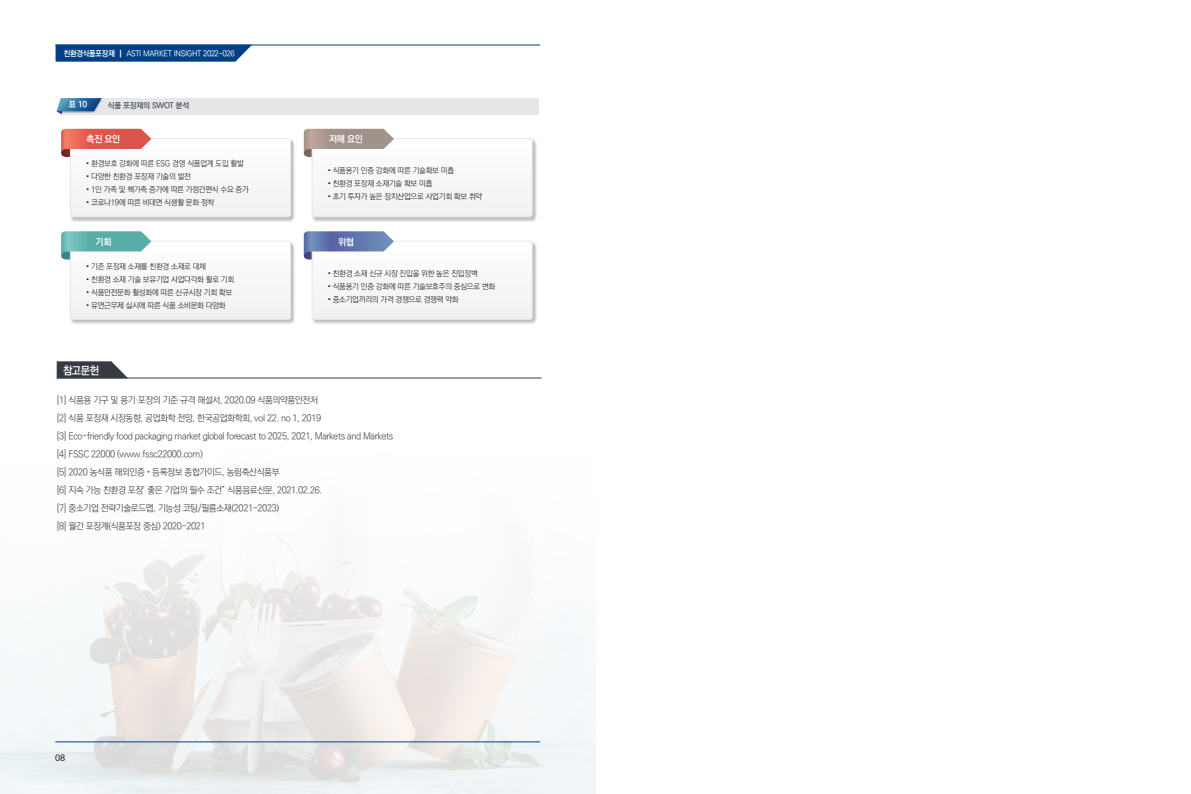
<style>
.page{position:relative;width:1191px;height:794px;background:#fff}
.page>*{position:absolute;margin:0;border:0;box-sizing:border-box;transform-origin:0 0}
.본문{font:11px "Ko Pub World Dotum PB";color:#fff}
.t1{font:10px "Myriad Pro";color:#231f20}
.도표{font:9.5px "Ko Pub World Dotum PB";letter-spacing:-.03em;color:#fff}
.본문-2{font:9.3px "Ko Pub World Dotum PL";letter-spacing:-.04em;color:#353b40}
.t2{font:8.5px "Ko Pub World Dotum PB";color:#fff}
.도표-2{font:8px "Ko Pub World Dotum PL";letter-spacing:-.03em;color:#231f20}
.t3{font:8px "Ko Pub World Dotum PM";letter-spacing:-.04em;color:#fff;scale:.96 1}
.표_제목{font:8px "Ko Pub World Dotum PB";letter-spacing:-.02em;color:#4d545a}
.s1{font-family:"Ko Pub World Dotum PB"}
.s2{font-family:"Nanum Square EB"}
</style>
<div class="page">
<img style="left:0;top:537px;width:595px;height:257px">
<div style="left:61px;top:98px;width:478px;height:16px;background:#e6e7e9"></div>
<svg style="left:57px;top:98px;width:46px;height:16px"></svg>
<img style="left:71px;top:139px;width:224px;height:83px">
<img style="left:313px;top:139px;width:224px;height:83px">
<svg style="left:61px;top:129px;width:230px;height:89px"></svg>
<svg style="left:304px;top:129px;width:229px;height:89px"></svg>
<img style="left:71px;top:242px;width:224px;height:82px">
<img style="left:313px;top:242px;width:224px;height:82px">
<svg style="left:61px;top:231px;width:230px;height:89px"></svg>
<svg style="left:304px;top:231px;width:229px;height:89px"></svg>
<svg style="left:57px;top:361px;width:71px;height:17px"></svg>
<hr style="left:57px;top:378px;width:484px;height:1px;background:#353b40">
<svg style="left:56px;top:46px;width:195px;height:16px;background:#104b8d"></svg>
<hr style="left:55px;top:45px;width:485px;height:1px;background:#014086">
<hr style="left:55px;top:741px;width:485px;height:1px;background:#014086">
<p class="t3" style="left:64px;top:48px;width:179px"><span class="s1">친환경식품포장재</span> <span class="s2">|</span> ASTI MARKET INSIGHT 2022-026</p>
<p class="t2" style="left:69px;top:98px;width:20px">표 10</p>
<p class="표_제목" style="left:108px;top:100px;width:83px">식품 포장재의 SWOT 분석</p>
<p class="도표" style="left:87px;top:132px;width:35px">촉진 요인</p>
<p class="도표-2" style="left:86px;top:158px;width:159px">• 환경보호 강화에 따른 ESG 경영 식품업계 도입 활발</p>
<p class="도표-2" style="left:86px;top:171px;width:106px">• 다양한 친환경 포장재 기술의 발전</p>
<p class="도표-2" style="left:86px;top:184px;width:164px">• 1인 가족 및 핵가족 증가에 따른 가정간편식 수요 증가</p>
<p class="도표-2" style="left:86px;top:197px;width:130px">• 코로나19에 따른 비대면 식생활 문화 정착</p>
<p class="도표" style="left:96px;top:235px;width:17px">기회</p>
<p class="도표-2" style="left:86px;top:261px;width:121px">• 기존 포장재 소재를 친환경 소재로 대체</p>
<p class="도표-2" style="left:86px;top:274px;width:149px">• 친환경 소재 기술 보유기업 사업다각화 활로 기회</p>
<p class="도표-2" style="left:86px;top:287px;width:147px">• 식품안전문화 활성화에 따른 신규시장 기회 확보</p>
<p class="도표-2" style="left:86px;top:300px;width:141px">• 유연근무제 실시에 따른 식품 소비문화 다양화</p>
<p class="본문" style="left:63px;top:362px;width:37px">참고문헌</p>
<p class="도표" style="left:329px;top:132px;width:35px">저해 요인</p>
<p class="도표-2" style="left:328px;top:165px;width:128px">• 식품용기 인증 강화에 따른 기술확보 미흡</p>
<p class="도표-2" style="left:328px;top:178px;width:106px">• 친환경 포장재 소재기술 확보 미흡</p>
<p class="도표-2" style="left:328px;top:191px;width:156px">• 초기 투자가 높은 장치산업으로 사업기회 확보 취약</p>
<p class="도표" style="left:338px;top:235px;width:17px">위협</p>
<p class="도표-2" style="left:328px;top:268px;width:151px">• 친환경 소재 신규 시장 진입을 위한 높은 진입장벽</p>
<p class="도표-2" style="left:328px;top:281px;width:169px">• 식품용기 인증 강화에 따른 기술보호주의 중심으로 변화</p>
<p class="도표-2" style="left:328px;top:294px;width:132px">• 중소기업끼리의 가격 경쟁으로 경쟁력 약화</p>
<p class="본문-2" style="left:57px;top:393px;width:263px">[1] 식품용 기구 및 용기·포장의 기준·규격 해설서, 2020.09 식품의약품안전처</p>
<p class="본문-2" style="left:57px;top:411px;width:266px">[2] 식품 포장재 시장동향, 공업화학 전망, 한국공업화학회, vol 22. no 1, 2019</p>
<p class="본문-2" style="left:57px;top:429px;width:338px">[3] Eco-friendly food packaging market global forecast to 2025, 2021, Markets and Markets</p>
<p class="본문-2" style="left:57px;top:447px;width:148px">[4] FSSC 22000 (www.fssc22000.com)</p>
<p class="본문-2" style="left:57px;top:465px;width:224px">[5] 2020 농식품 해외인증・등록정보 종합가이드, 농림축산식품부</p>
<p class="본문-2" style="left:57px;top:483px;width:267px">[6] 지속 가능 친환경 포장’ 좋은 기업의 필수 조건” 식품음료신문, 2021.02.26.</p>
<p class="본문-2" style="left:57px;top:501px;width:224px">[7] 중소기업 전략기술로드맵, 기능성 코팅/필름소재(2021-2023)</p>
<p class="본문-2" style="left:57px;top:519px;width:150px">[8] 월간 포장계(식품포장 중심) 2020-2021</p>
<p class="t1" style="left:55px;top:751px;width:11px">08</p>
</div>
